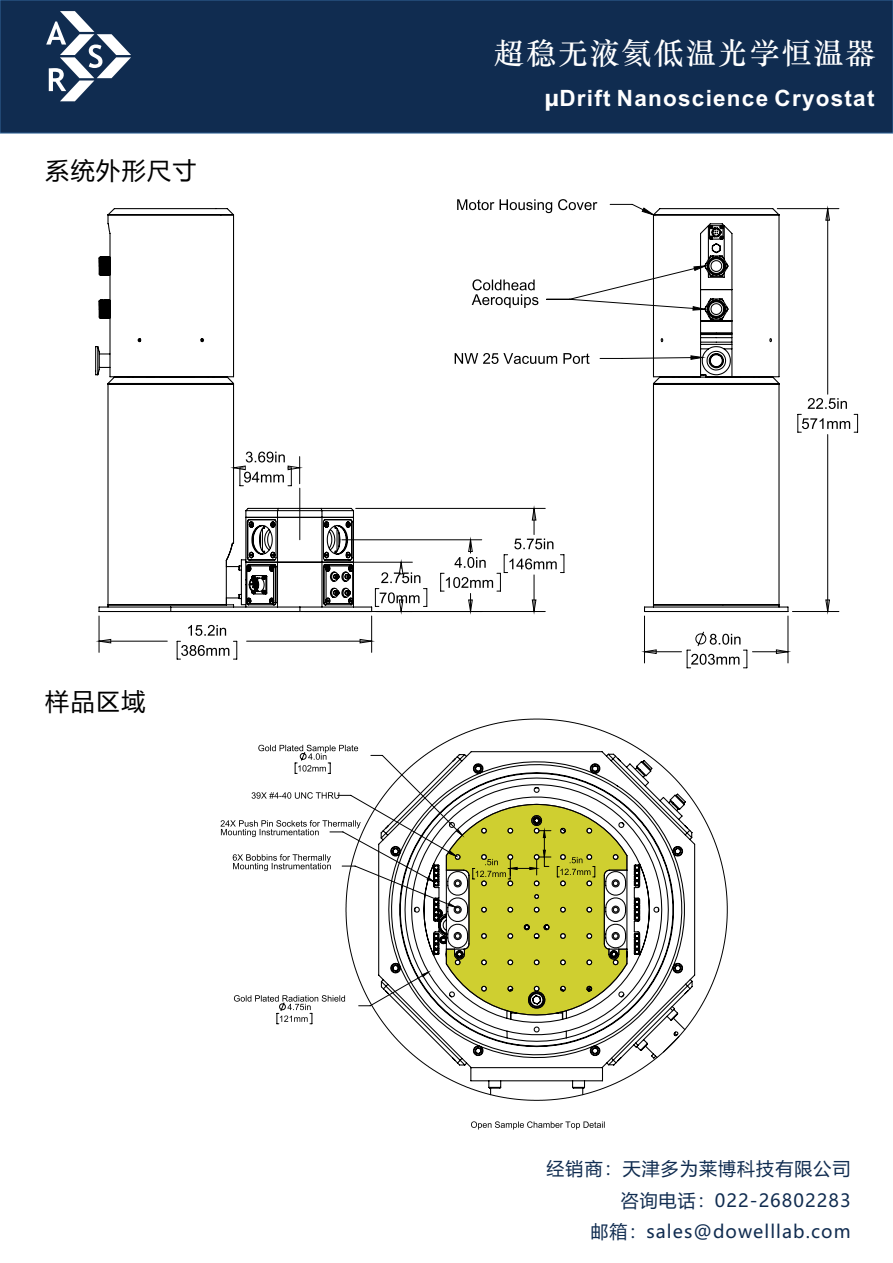
<style>
.page{position:relative;width:893px;height:1263px;background:#fff}
.page>*{position:absolute;margin:0;border:0;box-sizing:border-box;transform-origin:0 0}
.t1{font:30px "ST Zhongsong";letter-spacing:.065em;color:#fff}
.t2{font:24px "Microsoft Ya Hei";letter-spacing:.06em;color:#000}
.t3{font:700 22.5px "Arial";letter-spacing:.055em;color:#fff}
.t4{font:18px/32.5px "Microsoft Ya Hei";letter-spacing:.06em;color:#102c50;text-align:right}
.s1{font-family:"Microsoft Ya Hei"}
</style>
<div class="page">
<svg style="left:258px;top:745px;width:87px;height:9px"></svg>
<svg style="left:471px;top:1121px;width:134px;height:8px"></svg>
<svg style="left:221px;top:792px;width:124px;height:230px"></svg>
<svg style="left:345px;top:718px;width:383px;height:383px"></svg>
<svg style="left:377px;top:750px;width:319px;height:346px"></svg>
<div style="left:0;top:0;width:893px;height:134px;background:#102c50"></div>
<svg style="left:46px;top:11px;width:85px;height:90px"></svg>
<svg style="left:98px;top:209px;width:732px;height:445px"></svg>
<hr style="left:777px;top:208px;width:62px;height:1px;background:#000">
<hr style="left:792px;top:611px;width:47px;height:1px;background:#000">
<hr style="left:827px;top:209px;width:1px;height:185px;background:#000">
<hr style="left:827px;top:434px;width:1px;height:177px;background:#000">
<hr style="left:644px;top:616px;width:1px;height:47px;background:#000">
<hr style="left:788px;top:616px;width:1px;height:47px;background:#000">
<hr style="left:644px;top:651px;width:37px;height:1px;background:#000">
<hr style="left:752px;top:651px;width:36px;height:1px;background:#000">
<hr style="left:99px;top:616px;width:1px;height:36px;background:#000">
<hr style="left:371px;top:616px;width:1px;height:36px;background:#000">
<hr style="left:99px;top:641px;width:68px;height:1px;background:#000">
<hr style="left:247px;top:641px;width:125px;height:1px;background:#000">
<hr style="left:304px;top:611px;width:178px;height:1px;background:#000">
<hr style="left:342px;top:539px;width:140px;height:1px;background:#000">
<hr style="left:356px;top:508px;width:189px;height:1px;background:#000">
<hr style="left:376px;top:611px;width:169px;height:1px;background:#000">
<hr style="left:326px;top:562px;width:86px;height:1px;background:#000">
<svg style="left:797px;top:398px;width:61px;height:35px"></svg>
<svg style="left:687px;top:631px;width:60px;height:37px"></svg>
<svg style="left:177px;top:625px;width:60px;height:35px"></svg>
<svg style="left:440px;top:508px;width:125px;height:103px"></svg>
<svg style="left:375px;top:562px;width:52px;height:49px"></svg>
<svg style="left:455px;top:199px;width:188px;height:165px"></svg>
<svg style="left:643px;top:207px;width:146px;height:406px"></svg>
<svg style="left:95px;top:208px;width:278px;height:405px"></svg>
<svg style="left:246px;top:566px;width:108px;height:38px"></svg>
<h2 class="t2" style="left:45px;top:160px;width:153px">系统外形尺寸</h2>
<h2 class="t2" style="left:45px;top:690px;width:102px">样品区域</h2>
<h1 class="t1" style="left:494px;top:38px;width:383px">超稳无液氦低温光学恒温器</h1>
<p class="t3" style="left:545px;top:89px;width:331px"><span class="s1">µ</span>Drift Nanoscience Cryostat</p>
<p class="t4" style="left:547px;top:1153px;width:306px">经销商：天津多为莱博科技有限公司咨询电话：022-26802283</p>
<p class="t4" style="left:590px;top:1217px;width:262px">邮箱：sales@dowelllab.com</p>
</div>
